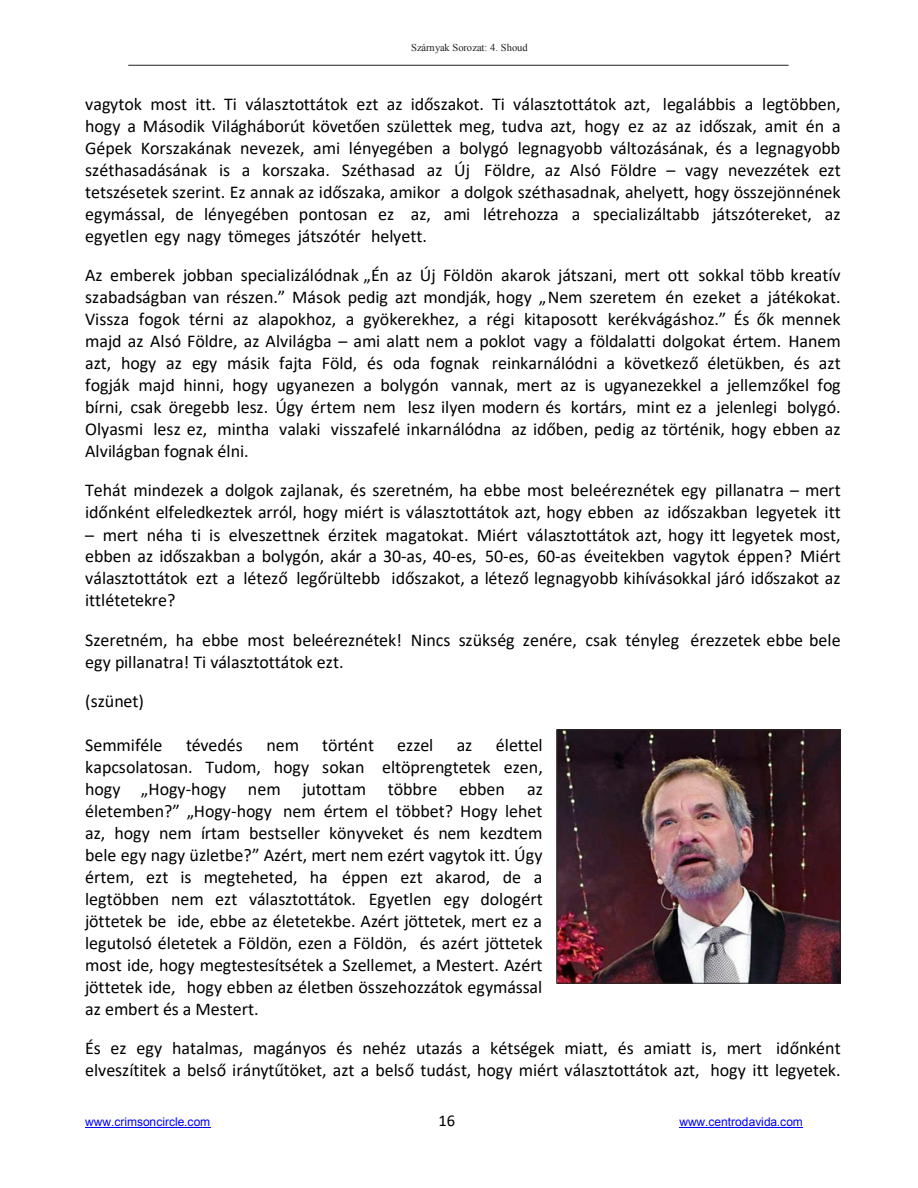
<style>
.page{position:relative;width:918px;height:1188px;background:#fff}
.page>*{position:absolute;margin:0;border:0;box-sizing:border-box;transform-origin:0 0}
.t1{font:18px/22px "Calibri";color:#000;text-align:justify}
.t2{font:16.5px "Calibri";color:#000}
.t3{font:12px "Arial";color:#00f}
.t4{font:10.5px "Times New Roman";color:#231f20}
</style>
<div class="page">
<hr style="left:128px;top:65px;width:661px;height:1px;background:#231f20">
<hr style="left:85px;top:1127px;width:125px;height:1px;background:#00f">
<hr style="left:679px;top:1127px;width:124px;height:1px;background:#00f">
<img style="left:556px;top:730px;width:282px;height:253px">
<div style="left:557px;top:730px;width:283px;height:253px;border:1px solid #231f20"></div>
<p class="t4" style="left:411px;top:40px;width:118px">Szárnyak Sorozat: 4. Shoud</p>
<p class="t1" style="left:85px;top:93px;width:757px">vagytok most itt. Ti választottátok ezt az időszakot. Ti választottátok azt, legalábbis a legtöbben, hogy a Második Világháborút követően születtek meg, tudva azt, hogy ez az az időszak, amit én a Gépek Korszakának nevezek, ami lényegében a bolygó legnagyobb változásának, és a legnagyobb széthasadásának is a korszaka. Széthasad az Új Földre, az Alsó Földre – vagy nevezzétek ezt tetszésetek szerint. Ez annak az időszaka, amikor a dolgok széthasadnak, ahelyett, hogy összejönnének egymással, de lényegében pontosan ez az, ami létrehozza a specializáltabb játszótereket, az egyetlen egy nagy tömeges játszótér helyett.</p>
<p class="t1" style="left:85px;top:264px;width:757px">Az emberek jobban specializálódnak „Én az Új Földön akarok játszani, mert ott sokkal több kreatív szabadságban van részen.” Mások pedig azt mondják, hogy „Nem szeretem én ezeket a játékokat.<br>Vissza fogok térni az alapokhoz, a gyökerekhez, a régi kitaposott kerékvágáshoz.” És ők mennek majd az Alsó Földre, az Alvilágba – ami alatt nem a poklot vagy a földalatti dolgokat értem. Hanem azt, hogy az egy másik fajta Föld, és oda fognak reinkarnálódni a következő életükben, és azt fogják majd hinni, hogy ugyanezen a bolygón vannak, mert az is ugyanezekkel a jellemzőkel fog bírni, csak öregebb lesz. Úgy értem nem lesz ilyen modern és kortárs, mint ez a jelenlegi bolygó.<br>Olyasmi lesz ez, mintha valaki visszafelé inkarnálódna az időben, pedig az történik, hogy ebben az Alvilágban fognak élni.</p>
<p class="t1" style="left:85px;top:479px;width:757px">Tehát mindezek a dolgok zajlanak, és szeretném, ha ebbe most beleéreznétek egy pillanatra – mert időnként elfeledkeztek arról, hogy miért is választottátok azt, hogy ebben az időszakban legyetek itt</p>
<p class="t1" style="left:85px;top:523px;width:757px">– mert néha ti is elveszettnek érzitek magatokat. Miért választottátok azt, hogy itt legyetek most, ebben az időszakban a bolygón, akár a 30-as, 40-es, 50-es, 60-as éveitekben vagytok éppen? Miért választottátok ezt a létező legőrültebb időszakot, a létező legnagyobb kihívásokkal járó időszakot az ittlétetekre?</p>
<p class="t1" style="left:85px;top:628px;width:757px">Szeretném, ha ebbe most beleéreznétek! Nincs szükség zenére, csak tényleg érezzetek ebbe bele egy pillanatra! Ti választottátok ezt.</p>
<p class="t1" style="left:85px;top:690px;width:60px">(szünet)</p>
<p class="t1" style="left:85px;top:734px;width:79px">Semmiféle</p>
<p class="t1" style="left:186px;top:734px;width:58px">tévedés</p>
<p class="t1" style="left:266px;top:734px;width:34px">nem</p>
<p class="t1" style="left:322px;top:734px;width:53px">történt</p>
<p class="t1" style="left:397px;top:734px;width:37px">ezzel</p>
<p class="t1" style="left:457px;top:734px;width:17px">az</p>
<p class="t1" style="left:85px;top:734px;width:459px;text-indent:411px">élettel kapcsolatosan. Tudom, hogy sokan eltöprengtetek ezen, hogy „Hogy-hogy nem jutottam többre ebben az életemben?” „Hogy-hogy nem értem el többet? Hogy lehet az, hogy nem írtam bestseller könyveket és nem kezdtem bele egy nagy üzletbe?” Azért, mert nem ezért vagytok itt. Úgy értem, ezt is megteheted, ha éppen ezt akarod, de a legtöbben nem ezt választottátok. Egyetlen egy dologért jöttetek be ide, ebbe az életetekbe. Azért jöttetek, mert ez a legutolsó életetek a Földön, ezen a Földön, és azért jöttetek most ide, hogy megtestesítsétek a Szellemet, a Mestert. Azért jöttetek ide, hogy ebben az életben összehozzátok egymással az embert és a Mestert.</p>
<p class="t1" style="left:85px;top:1037px;width:757px">És ez egy hatalmas, magányos és nehéz utazás a kétségek miatt, és amiatt is, mert időnként elveszítitek a belső iránytűtöket, azt a belső tudást, hogy miért választottátok azt, hogy itt legyetek.</p>
<p class="t3" style="left:85px;top:1114px;width:127px">www.crimsoncircle.com</p>
<p class="t2" style="left:439px;top:1110px;width:18px">16</p>
<p class="t3" style="left:679px;top:1114px;width:125px">www.centrodavida.com</p>
</div>
